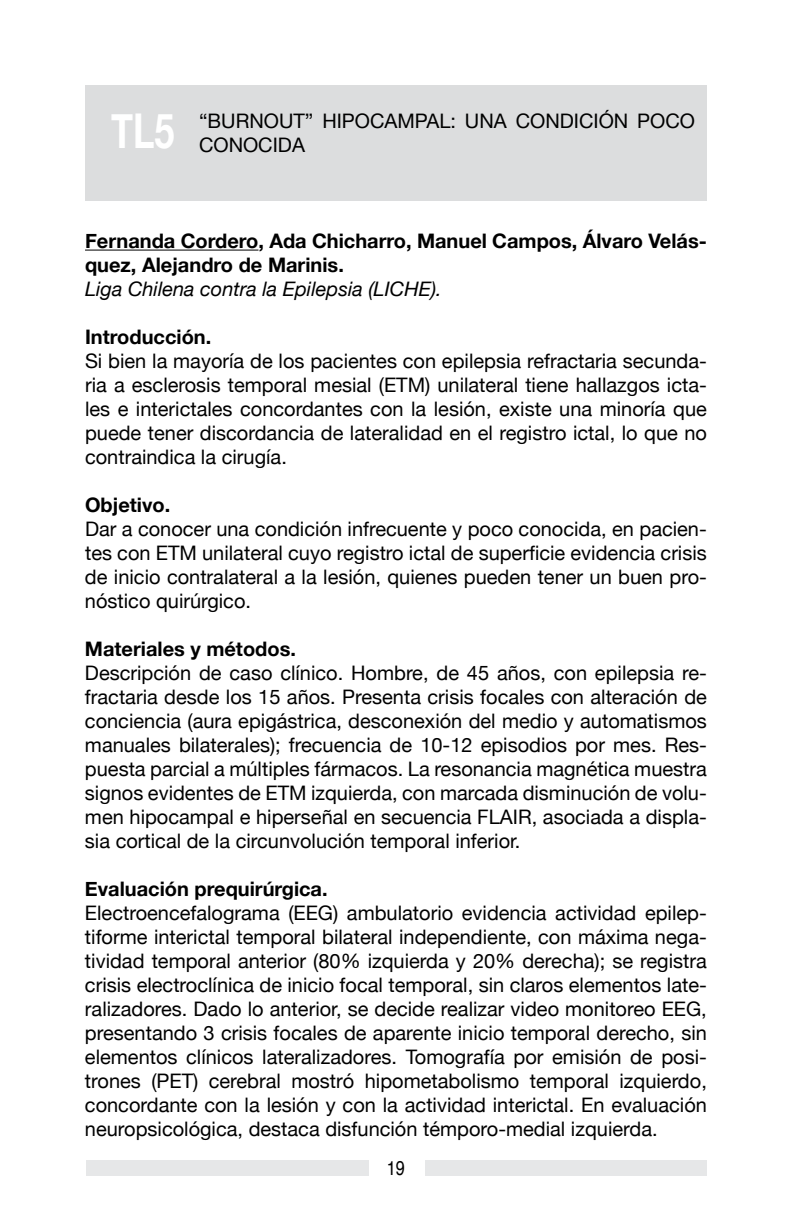
<style>
.page{position:relative;width:792px;height:1224px;background:#fff}
.page>*{position:absolute;margin:0;border:0;box-sizing:border-box;transform-origin:0 0}
.t1{font:700 48px "Helvetica Neue";color:#fff;scale:.75 1}
.t2{font:20px/24px "Helvetica Neue";color:#000;text-align:justify}
.t3{font:700 20px/24px "Helvetica Neue";color:#000}
.t4{font:italic 20px "Helvetica Neue";color:#000}
.t5{font:condensed 20px "Helvetica";color:#000}
</style>
<div class="page">
<div style="left:86px;top:1160px;width:283px;height:16px;background:#e6e7e8"></div>
<div style="left:425px;top:1160px;width:281px;height:16px;background:#e6e7e8"></div>
<div style="left:85px;top:85px;width:622px;height:116px;background:#dcddde"></div>
<hr style="left:85px;top:250px;width:174px;height:1px;background:#000">
<h1 class="t1" style="left:111px;top:94px;width:86px">TL5</h1>
<p class="t2" style="left:199px;top:110px;width:497px">“BURNOUT” HIPOCAMPAL: UNA CONDICIÓN POCO<br>CONOCIDA</p>
<p class="t3" style="left:85px;top:229px;width:623px">Fernanda Cordero, Ada Chicharro, Manuel Campos, Álvaro Velás&shy;quez, Alejandro de Marinis.</p>
<p class="t4" style="left:85px;top:275px;width:358px">Liga Chilena contra la Epilepsia (LICHE).</p>
<p class="t3" style="left:85px;top:325px;width:128px">Introducción.</p>
<p class="t2" style="left:85px;top:350px;width:623px">Si bien la mayoría de los pacientes con epilepsia refractaria secunda&shy;ria a esclerosis temporal mesial (ETM) unilateral tiene hallazgos icta&shy;les e interictales concordantes con la lesión, existe una minoría que puede tener discordancia de lateralidad en el registro ictal, lo que no contraindica la cirugía.</p>
<p class="t3" style="left:85px;top:493px;width:87px">Objetivo.</p>
<p class="t2" style="left:85px;top:518px;width:623px">Dar a conocer una condición infrecuente y poco conocida, en pacien&shy;tes con ETM unilateral cuyo registro ictal de superficie evidencia crisis de inicio contralateral a la lesión, quienes pueden tener un buen pro&shy;nóstico quirúrgico.</p>
<p class="t3" style="left:85px;top:637px;width:213px">Materiales y métodos.</p>
<p class="t2" style="left:85px;top:662px;width:623px">Descripción de caso clínico. Hombre, de 45 años, con epilepsia re&shy;fractaria desde los 15 años. Presenta crisis focales con alteración de conciencia (aura epigástrica, desconexión del medio y automatismos manuales bilaterales); frecuencia de 10-12 episodios por mes. Res&shy;puesta parcial a múltiples fármacos. La resonancia magnética muestra signos evidentes de ETM izquierda, con marcada disminución de volu&shy;men hipocampal e hiperseñal en secuencia FLAIR, asociada a displa&shy;sia cortical de la circunvolución temporal inferior.</p>
<p class="t3" style="left:85px;top:877px;width:244px">Evaluación prequirúrgica.</p>
<p class="t2" style="left:85px;top:902px;width:623px">Electroencefalograma (EEG) ambulatorio evidencia actividad epilep&shy;tiforme interictal temporal bilateral independiente, con máxima nega&shy;tividad temporal anterior (80% izquierda y 20% derecha); se registra crisis electroclínica de inicio focal temporal, sin claros elementos late&shy;ralizadores. Dado lo anterior, se decide realizar video monitoreo EEG, presentando 3 crisis focales de aparente inicio temporal derecho, sin elementos clínicos lateralizadores. Tomografía por emisión de posi&shy;trones (PET) cerebral mostró hipometabolismo temporal izquierdo, concordante con la lesión y con la actividad interictal. En evaluación neuropsicológica, destaca disfunción témporo-medial izquierda.</p>
<p class="t5" style="left:387px;top:1156px;width:20px">19</p>
</div>
